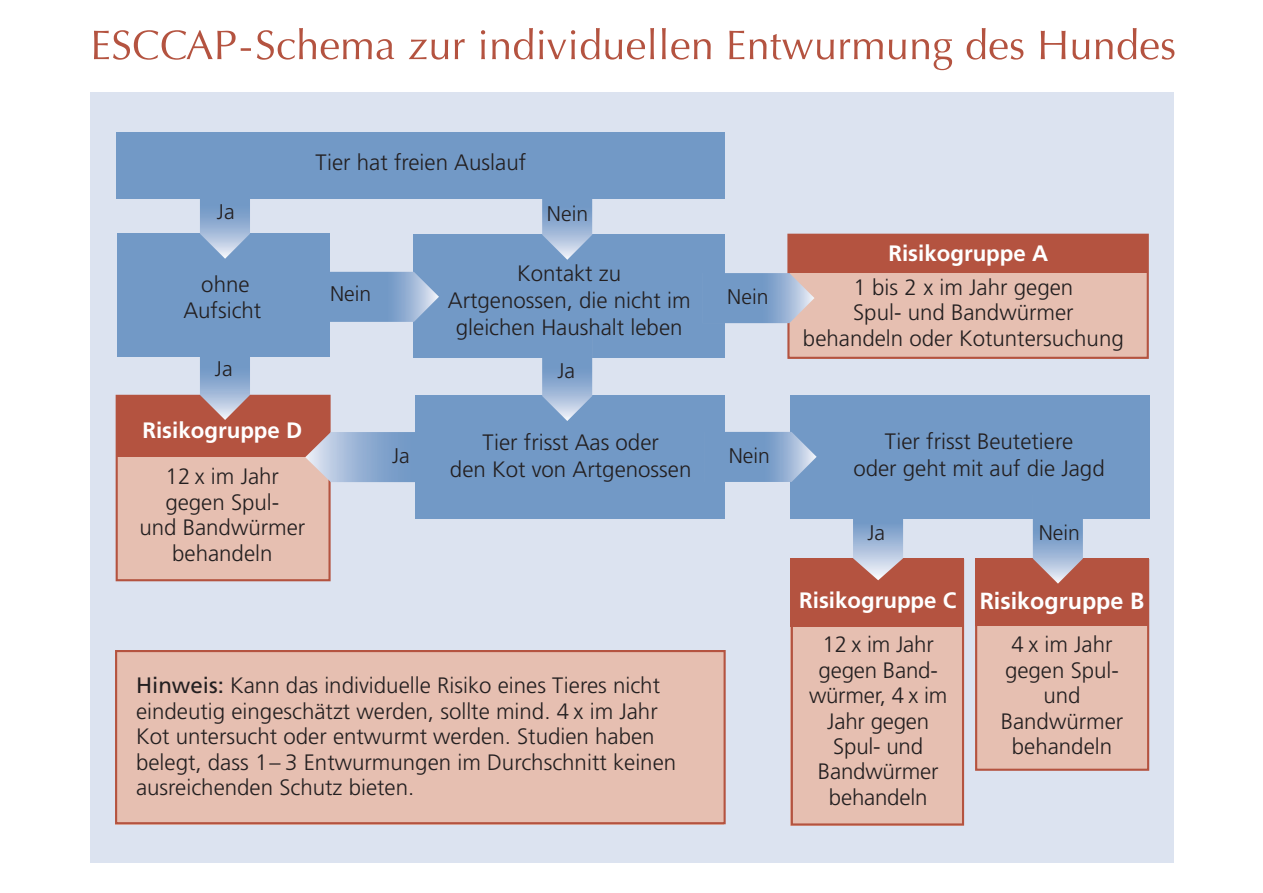
<style>
.page{position:relative;width:1263px;height:893px;background:#fff}
.page>*{position:absolute;margin:0;border:0;box-sizing:border-box;transform-origin:0 0}
.t1{font:700 23.25px "Frutiger";color:#fff}
.t2{font:300 22.35px/25.5px "Frutiger";color:#231f20;text-align:center}
.t3{font:700 22.35px "Frutiger";color:#fff}
.t4{font:300 21.15px "Frutiger";color:#231f20}
.s1{font-weight:400}
</style>
<div class="page">
<div style="left:90px;top:92px;width:1083px;height:770px;background:#dce3f0"></div>
<div style="left:976px;top:559px;width:173px;height:123px;background:#b45340"></div>
<div style="left:975px;top:627px;width:174px;height:143px;background:#e6bfb1"></div>
<div style="left:975px;top:559px;width:174px;height:212px;border:2px solid #b45340"></div>
<svg style="left:94px;top:28px;width:1080px;height:42px"></svg>
<div style="left:117px;top:396px;width:213px;height:123px;background:#b45340"></div>
<div style="left:117px;top:457px;width:213px;height:124px;background:#e6bfb1"></div>
<div style="left:116px;top:395px;width:215px;height:186px;border:2px solid #b45340"></div>
<img style="left:305px;top:432px;width:110px;height:50px">
<div style="left:790px;top:622px;width:174px;height:203px;background:#e6bfb1"></div>
<div style="left:791px;top:558px;width:173px;height:68px;background:#b45340"></div>
<div style="left:791px;top:559px;width:173px;height:266px;border:2px solid #b45340"></div>
<img style="left:853px;top:519px;width:50px;height:61px">
<div style="left:415px;top:395px;width:310px;height:124px;background:#7299c6"></div>
<div style="left:789px;top:234px;width:359px;height:123px;background:#b45340"></div>
<div style="left:789px;top:273px;width:359px;height:85px;background:#e6bfb1"></div>
<div style="left:116px;top:650px;width:608px;height:174px;background:#e6bfb1"></div>
<div style="left:787px;top:234px;width:362px;height:125px;border:2px solid #b45340"></div>
<div style="left:115px;top:650px;width:611px;height:174px;border:2px solid #b45340"></div>
<div style="left:413px;top:234px;width:312px;height:123px;background:#7299c6"></div>
<div style="left:117px;top:233px;width:213px;height:124px;background:#7299c6"></div>
<div style="left:790px;top:396px;width:359px;height:123px;background:#7299c6"></div>
<img style="left:542px;top:198px;width:50px;height:62px">
<div style="left:117px;top:132px;width:608px;height:66px;background:#7299c6"></div>
<img style="left:330px;top:272px;width:109px;height:50px">
<img style="left:725px;top:432px;width:92px;height:50px">
<img style="left:1033px;top:519px;width:50px;height:65px">
<img style="left:725px;top:273px;width:89px;height:50px">
<img style="left:200px;top:198px;width:50px;height:61px">
<img style="left:542px;top:357px;width:50px;height:64px">
<img style="left:200px;top:357px;width:50px;height:63px">
<p class="t4" style="left:217px;top:201px;width:19px">Ja</p>
<p class="t2" style="left:183px;top:271px;width:80px;line-height:26.7px">ohne<br>Aufsicht</p>
<p class="t2" style="left:315px;top:150px;width:212px">Tier hat freien Auslauf</p>
<p class="t4" style="left:547px;top:203px;width:43px">Nein</p>
<p class="t4" style="left:330px;top:284px;width:43px">Nein</p>
<p class="t2" style="left:448px;top:261px;width:244px;line-height:26.7px">Kontakt zu<br>Artgenossen, die nicht im gleichen Haushalt leben</p>
<p class="t4" style="left:215px;top:358px;width:19px">Ja</p>
<p class="t4" style="left:557px;top:360px;width:19px">Ja</p>
<p class="t3" style="left:142px;top:418px;width:161px">Risikogruppe D</p>
<p class="t2" style="left:139px;top:465px;width:167px">12 x im Jahr gegen Spul-<br>und Bandwürmer behandeln</p>
<p class="t4" style="left:392px;top:445px;width:19px">Ja</p>
<p class="t2" style="left:450px;top:430px;width:243px;line-height:26.7px">Tier frisst Aas oder<br>den Kot von Artgenossen</p>
<p class="t2" style="left:136px;top:673px;width:542px;text-align:left"><span class="s1">Hinweis:</span> Kann das individuelle Risiko eines Tieres nicht eindeutig eingeschätzt werden, sollte mind. 4 x im Jahr Kot untersucht oder entwurmt werden. Studien haben belegt, dass 1– 3 Entwurmungen im Durchschnitt keinen ausreichenden Schutz bieten.</p>
<p class="t4" style="left:727px;top:287px;width:43px">Nein</p>
<p class="t3" style="left:888px;top:241px;width:161px">Risikogruppe A</p>
<p class="t2" style="left:803px;top:275px;width:322px">1 bis 2 x im Jahr gegen<br>Spul- und Bandwürmer behandeln oder Kotuntersuchung</p>
<p class="t4" style="left:729px;top:445px;width:43px">Nein</p>
<p class="t2" style="left:853px;top:429px;width:253px;line-height:26.7px">Tier frisst Beutetiere<br>oder geht mit auf die Jagd</p>
<p class="t4" style="left:867px;top:522px;width:19px">Ja</p>
<p class="t3" style="left:799px;top:588px;width:159px">Risikogruppe C</p>
<p class="t2" style="left:809px;top:632px;width:140px">12 x im Jahr gegen Band&shy;würmer, 4 x im<br>Jahr gegen<br>Spul- und<br>Bandwürmer behandeln</p>
<p class="t4" style="left:1039px;top:522px;width:43px">Nein</p>
<p class="t1" style="left:980px;top:588px;width:166px">Risikogruppe B</p>
<p class="t2" style="left:1001px;top:632px;width:124px">4 x im Jahr gegen Spul&shy;und<br>Bandwürmer behandeln</p>
</div>
